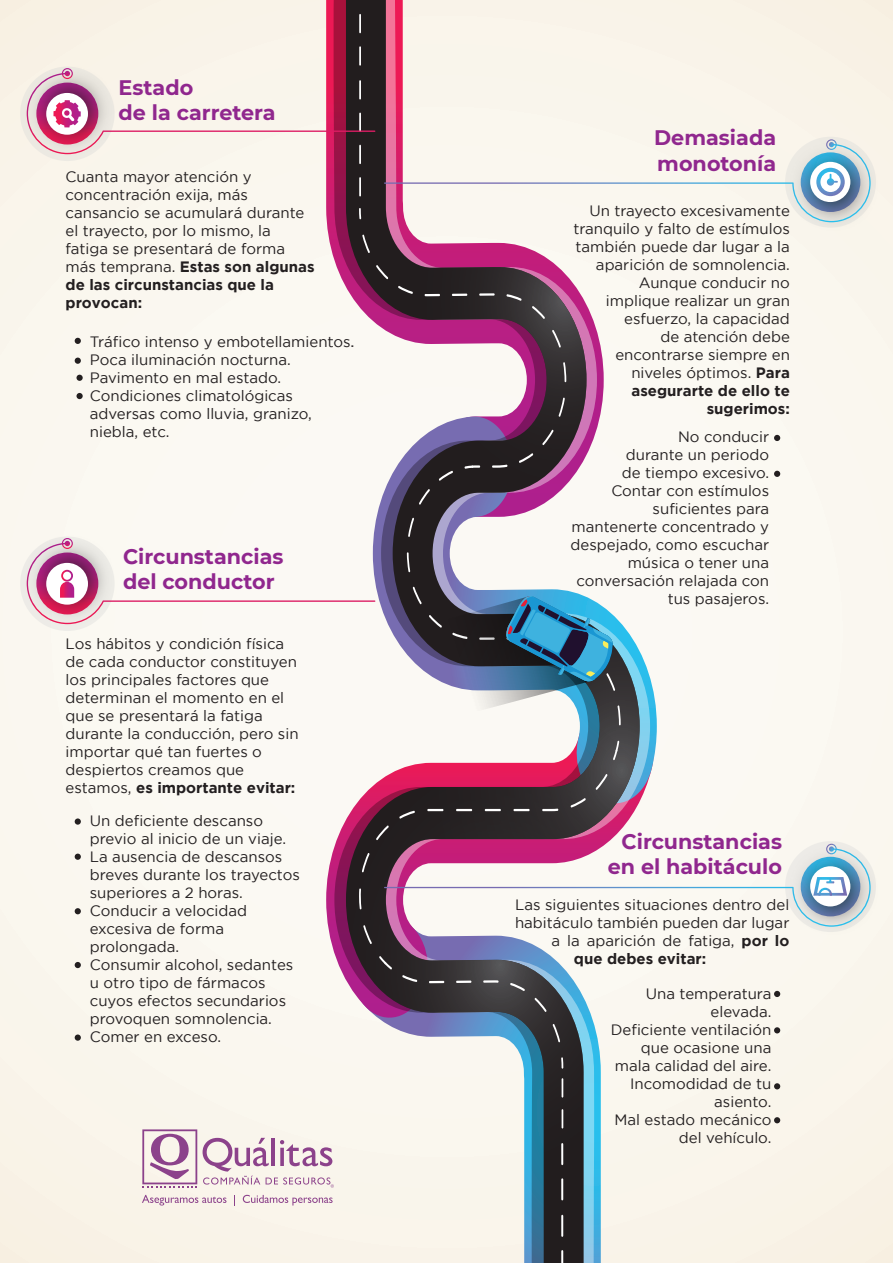
<style>
.page{position:relative;width:893px;height:1263px;background:#faf7ef}
.page>*{position:absolute;margin:0;border:0;box-sizing:border-box;transform-origin:0 0}
.t1{font:700 21px/25.2px "Montserrat";color:#90278e}
.t2{font:15px/18px "Gotham";color:#231f20}
.t3{font:700 15px "Gotham";color:#231f20}
.s1{font-weight:700}
</style>
<div class="page">
<svg style="left:142px;top:1129px;width:55px;height:59px"></svg>
<svg style="left:203px;top:1138px;width:131px;height:49px"></svg>
<svg style="left:142px;top:1195px;width:84px;height:10px"></svg>
<svg style="left:243px;top:1195px;width:90px;height:10px"></svg>
<svg style="left:326px;top:0;width:8px;height:259px"></svg>
<svg style="left:326px;top:848px;width:8px;height:104px"></svg>
<svg style="left:650px;top:678px;width:7px;height:96px"></svg>
<svg style="left:334px;top:0;width:12px;height:980px"></svg>
<svg style="left:346px;top:0;width:258px;height:1263px"></svg>
<svg style="left:382px;top:449px;width:258px;height:325px"></svg>
<svg style="left:346px;top:728px;width:289px;height:483px"></svg>
<svg style="left:382px;top:229px;width:204px;height:265px"></svg>
<svg style="left:561px;top:1057px;width:2px;height:12px"></svg>
<svg style="left:402px;top:975px;width:158px;height:67px;background:#545d6f"></svg>
<svg style="left:379px;top:956px;width:13px;height:14px"></svg>
<svg style="left:613px;top:741px;width:6px;height:19px"></svg>
<svg style="left:407px;top:471px;width:214px;height:254px"></svg>
<svg style="left:465px;top:468px;width:15px;height:1px"></svg>
<svg style="left:362px;top:234px;width:204px;height:234px"></svg>
<svg style="left:359px;top:208px;width:2px;height:11px"></svg>
<svg style="left:562px;top:1078px;width:1px;height:19px"></svg>
<svg style="left:562px;top:1109px;width:1px;height:19px"></svg>
<hr style="left:561px;top:1143px;width:2px;height:22px;background:#fff">
<hr style="left:561px;top:1178px;width:2px;height:22px;background:#fff">
<hr style="left:561px;top:1215px;width:2px;height:22px;background:#fff">
<svg style="left:561px;top:1250px;width:2px;height:13px"></svg>
<svg style="left:359px;top:177px;width:2px;height:19px"></svg>
<svg style="left:359px;top:14px;width:2px;height:19px"></svg>
<hr style="left:359px;top:46px;width:2px;height:20px;background:#fff">
<div style="left:0;top:37px;width:78px;height:100px;background:#f8f1e5"></div>
<svg style="left:27px;top:68px;width:348px;height:96px"></svg>
<img style="left:20px;top:537px;width:55px;height:70px">
<svg style="left:75px;top:338px;width:6px;height:6px"></svg>
<svg style="left:774px;top:435px;width:6px;height:6px"></svg>
<svg style="left:774px;top:471px;width:6px;height:6px"></svg>
<svg style="left:774px;top:991px;width:6px;height:6px"></svg>
<svg style="left:774px;top:1027px;width:6px;height:6px"></svg>
<svg style="left:774px;top:1083px;width:6px;height:6px"></svg>
<svg style="left:774px;top:1117px;width:6px;height:6px"></svg>
<div style="left:75px;top:818px;width:6px;height:7px;background:#231f20;border-radius:50%"></div>
<svg style="left:75px;top:854px;width:6px;height:6px"></svg>
<svg style="left:75px;top:908px;width:6px;height:6px"></svg>
<svg style="left:75px;top:962px;width:6px;height:6px"></svg>
<div style="left:75px;top:1034px;width:6px;height:7px;background:#231f20;border-radius:50%"></div>
<svg style="left:75px;top:358px;width:6px;height:6px"></svg>
<div style="left:76px;top:375px;width:7px;height:6px;background:#231f20;border-radius:50%"></div>
<div style="left:76px;top:393px;width:7px;height:6px;background:#231f20;border-radius:50%"></div>
<img style="left:810px;top:137px;width:66px;height:91px">
<svg style="left:384px;top:139px;width:487px;height:83px"></svg>
<svg style="left:359px;top:774px;width:512px;height:170px"></svg>
<svg style="left:27px;top:538px;width:586px;height:178px"></svg>
<h1 class="t1" style="left:119px;top:74px;width:159px">Estado<br>de la carretera</h1>
<p class="t2" style="left:66px;top:167px;width:251px">Cuanta mayor atención y concentración exija, más cansancio se acumulará durante el trayecto, por lo mismo, la fatiga se presentará de forma más temprana. <span class="s1">Estas son algunas de las circunstancias que la provocan:</span></p>
<p class="t2" style="left:90px;top:332px;width:266px">Tráfico intenso y embotellamientos.<br>Poca iluminación nocturna.<br>Pavimento en mal estado.<br>Condiciones climatológicas adversas como lluvia, granizo, niebla, etc.</p>
<h1 class="t1" style="left:123px;top:542px;width:162px">Circunstancias del conductor</h1>
<p class="t2" style="left:66px;top:635px;width:235px">Los hábitos y condición física de cada conductor constituyen los principales factores que determinan el momento en el que se presentará la fatiga durante la conducción, pero sin importar qué tan fuertes o despiertos creamos que estamos, <span class="s1">es importante evitar:</span></p>
<p class="t2" style="left:90px;top:811px;width:212px">Un deficiente descanso previo al inicio de un viaje.<br>La ausencia de descansos breves durante los trayectos superiores a 2 horas.<br>Conducir a velocidad excesiva de forma prolongada.<br>Consumir alcohol, sedantes u otro tipo de fármacos cuyos efectos secundarios provoquen somnolencia.<br>Comer en exceso.</p>
<h1 class="t1" style="left:654px;top:124px;width:123px">Demasiada monotonía</h1>
<p class="t2" style="left:573px;top:201px;width:218px;text-align:right">Un trayecto excesivamente tranquilo y falto de estímulos también puede dar lugar a la aparición de somnolencia.<br>Aunque conducir no implique realizar un gran esfuerzo, la capacidad<br>de atención debe encontrarse siempre en niveles óptimos. <span class="s1">Para asegurarte de ello te sugerimos:</span></p>
<p class="t2" style="left:571px;top:427px;width:200px;text-align:right">No conducir<br>durante un periodo<br>de tiempo excesivo.<br>Contar con estímulos suficientes para mantenerte concentrado y despejado, como escuchar música o tener una conversación relajada con tus pasajeros.</p>
<h1 class="t1" style="left:608px;top:828px;width:176px;text-align:right">Circunstancias en el habitáculo</h1>
<p class="t2" style="left:515px;top:895px;width:276px">Las siguientes situaciones dentro del</p>
<p class="t2" style="left:515px;top:913px;width:276px">habitáculo también pueden dar lugar</p>
<p class="t2" style="left:551px;top:931px;width:239px">a la aparición de fatiga, <span class="s1">por lo</span></p>
<p class="t3" style="left:574px;top:949px;width:134px">que debes evitar:</p>
<p class="t2" style="left:611px;top:984px;width:162px;text-align:right">Una temperatura elevada.<br>Deficiente ventilación que ocasione una mala calidad del aire.<br>Incomodidad de tu asiento.<br>Mal estado mecánico del vehículo.</p>
</div>
